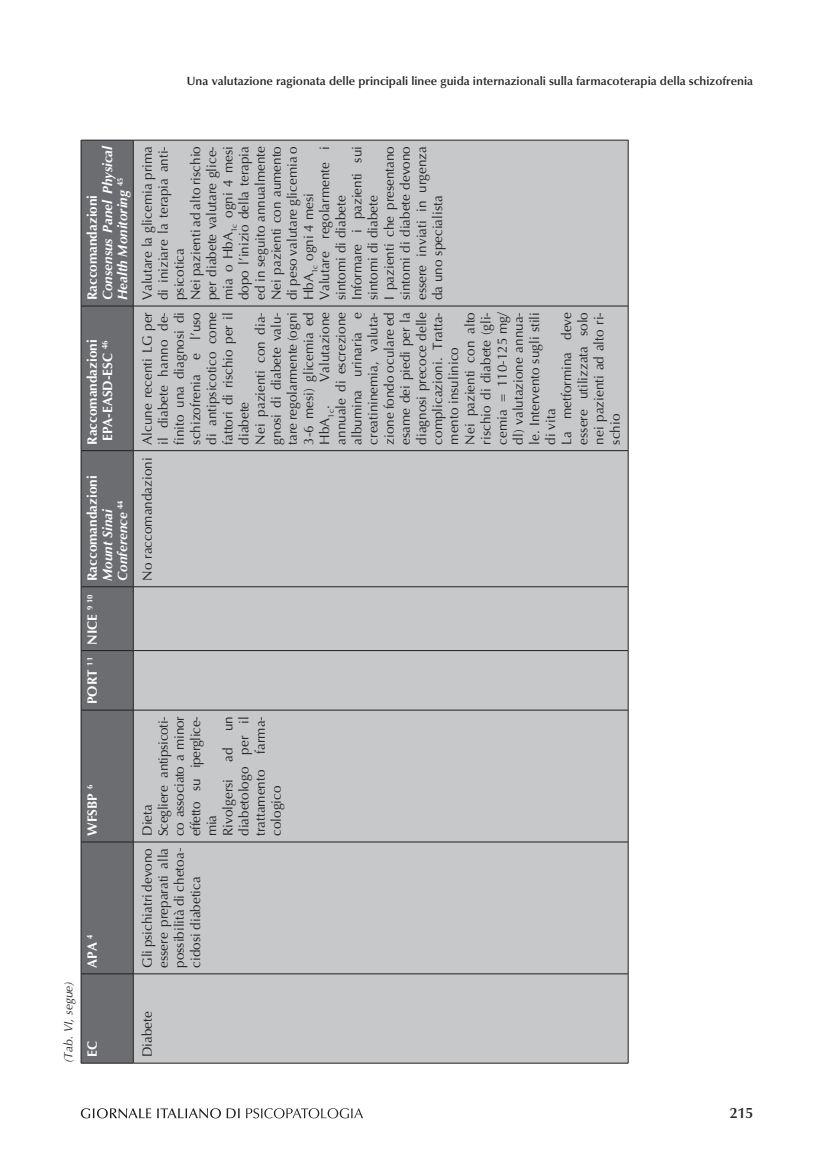
<style>
.page{position:relative;width:834px;height:1174px;background:#fff}
.page>*{position:absolute;margin:0;border:0;box-sizing:border-box;transform-origin:0 0}
.t1{font:600 15px "Optima LT Std";color:#231f20}
.t2{font:13.5px/16.2px "Optima LT Std";color:#231f20}
.t3{font:700 13.5px/15.1px "Optima LT Std";color:#fff}
.t4{font:italic 700 13.5px/15.1px "Optima LT Std";color:#fff}
.t5{font:600 12px "Optima LT Std";color:#231f20}
.t6{font:italic 12px "Optima LT Std";color:#231f20}
.s1{font-style:italic}
</style>
<div class="page">
<svg style="left:81px;top:1108px;width:282px;height:10px"></svg>
<div style="left:82px;top:141px;width:51px;height:922px;background:#6c6d70"></div>
<div style="left:134px;top:141px;width:493px;height:922px;background:#c7c8ca"></div>
<hr style="left:81px;top:973px;width:1px;height:90px;background:#231f20">
<hr style="left:81px;top:1063px;width:52px;height:1px;background:#231f20">
<hr style="left:81px;top:842px;width:1px;height:131px;background:#231f20">
<hr style="left:81px;top:973px;width:52px;height:1px;background:#231f20">
<hr style="left:81px;top:710px;width:1px;height:132px;background:#231f20">
<hr style="left:81px;top:841px;width:52px;height:1px;background:#231f20">
<hr style="left:81px;top:650px;width:1px;height:60px;background:#231f20">
<hr style="left:81px;top:710px;width:52px;height:1px;background:#231f20">
<hr style="left:81px;top:587px;width:1px;height:63px;background:#231f20">
<hr style="left:81px;top:650px;width:52px;height:1px;background:#231f20">
<hr style="left:81px;top:450px;width:1px;height:137px;background:#231f20">
<hr style="left:81px;top:586px;width:52px;height:1px;background:#231f20">
<hr style="left:81px;top:306px;width:1px;height:144px;background:#231f20">
<hr style="left:81px;top:450px;width:52px;height:1px;background:#231f20">
<hr style="left:81px;top:140px;width:1px;height:166px;background:#231f20">
<hr style="left:81px;top:306px;width:52px;height:1px;background:#231f20">
<hr style="left:81px;top:140px;width:52px;height:1px;background:#231f20">
<hr style="left:133px;top:973px;width:1px;height:90px;background:#231f20">
<hr style="left:133px;top:842px;width:1px;height:131px;background:#231f20">
<hr style="left:133px;top:710px;width:1px;height:132px;background:#231f20">
<hr style="left:133px;top:650px;width:1px;height:60px;background:#231f20">
<hr style="left:133px;top:587px;width:1px;height:63px;background:#231f20">
<hr style="left:133px;top:450px;width:1px;height:137px;background:#231f20">
<hr style="left:133px;top:306px;width:1px;height:144px;background:#231f20">
<hr style="left:133px;top:140px;width:1px;height:166px;background:#231f20">
<hr style="left:133px;top:1063px;width:495px;height:1px;background:#231f20">
<hr style="left:133px;top:973px;width:495px;height:1px;background:#231f20">
<hr style="left:133px;top:841px;width:495px;height:1px;background:#231f20">
<hr style="left:133px;top:710px;width:495px;height:1px;background:#231f20">
<hr style="left:133px;top:650px;width:495px;height:1px;background:#231f20">
<hr style="left:133px;top:586px;width:495px;height:1px;background:#231f20">
<hr style="left:133px;top:450px;width:495px;height:1px;background:#231f20">
<hr style="left:133px;top:306px;width:495px;height:1px;background:#231f20">
<hr style="left:133px;top:140px;width:495px;height:1px;background:#231f20">
<hr style="left:627px;top:973px;width:1px;height:90px;background:#231f20">
<hr style="left:627px;top:842px;width:1px;height:131px;background:#231f20">
<hr style="left:627px;top:710px;width:1px;height:132px;background:#231f20">
<hr style="left:627px;top:650px;width:1px;height:60px;background:#231f20">
<hr style="left:627px;top:587px;width:1px;height:63px;background:#231f20">
<hr style="left:627px;top:450px;width:1px;height:137px;background:#231f20">
<hr style="left:627px;top:306px;width:1px;height:144px;background:#231f20">
<hr style="left:627px;top:140px;width:1px;height:166px;background:#231f20">
<p class="t5" style="left:187px;top:74px;width:567px">Una valutazione ragionata delle principali linee guida internazionali sulla farmacoterapia della schizofrenia</p>
<p class="t6" style="left:61px;top:1063px;width:84px;rotate:-90deg">(Tab. VI, segue)</p>
<p class="t4" style="left:100px;top:300px;width:156px;rotate:-90deg">Consensus Panel Physical<br>Health Monitoring <sup>45</sup></p>
<p class="t3" style="left:85px;top:300px;width:107px;rotate:-90deg">Raccomandazioni</p>
<p class="t3" style="left:85px;top:444px;width:107px;rotate:-90deg">Raccomandazioni<br>EPA-EASD-ESC <sup>46</sup></p>
<p class="t3" style="left:85px;top:581px;width:107px;text-indent:-123px;rotate:-90deg">PORT <sup>11</sup> NICE <sup>9</sup> <sup>10</sup> Raccomandazioni<br><span class="s1">Mount Sinai<br>Conference</span> <sup>44</sup></p>
<p class="t3" style="left:85px;top:836px;width:52px;rotate:-90deg">WFSBP <sup>6</sup></p>
<p class="t3" style="left:85px;top:967px;width:35px;rotate:-90deg">APA <sup>4</sup></p>
<p class="t2" style="left:139px;top:300px;width:155px;rotate:-90deg">Valutare la glicemia prima di iniziare la terapia anti&shy;psicotica<br>Nei pazienti ad alto rischio per diabete valutare glice&shy;mia o HbA<sub>1c</sub> ogni 4 mesi dopo l’inizio della terapia ed in seguito annualmente<br>Nei pazienti con aumento di peso valutare glicemia o<br>HbA<sub>1c</sub> ogni 4 mesi<br>Valutare regolarmente i sintomi di diabete<br>Informare i pazienti sui sintomi di diabete<br>I pazienti che presentano sintomi di diabete devono essere inviati in urgenza da uno specialista</p>
<p class="t2" style="left:317px;top:444px;width:135px;text-indent:63px;rotate:-90deg">Valutazione annuale di escrezione albumina urinaria e creatininemia, valuta&shy;zione fondo oculare ed esame dei piedi per la diagnosi precoce delle complicazioni. Tratta&shy;mento insulinico<br>Nei pazienti con alto rischio di diabete (gli&shy;cemia = 110-125 mg/ dl) valutazione annua&shy;le. Intervento sugli stili di vita<br>La metformina deve essere utilizzata solo nei pazienti ad alto ri&shy;schio</p>
<p class="t2" style="left:139px;top:444px;width:134px;text-indent:-136px;rotate:-90deg">No raccomandazioni Alcune recenti LG per il diabete hanno de&shy;finito una diagnosi di schizofrenia e l’uso di antipsicotico come fattori di rischio per il diabete<br>Nei pazienti con dia&shy;gnosi di diabete valu&shy;tare regolarmente (ogni<br>3-6 mesi) glicemia ed<br>HbA<sub>1c</sub>.</p>
<p class="t2" style="left:139px;top:836px;width:121px;rotate:-90deg">Dieta<br>Scegliere antipsicoti&shy;co associato a minor effetto su iperglice&shy;mia<br>Rivolgersi ad un diabetologo per il trattamento farma&shy;cologico</p>
<p class="t2" style="left:139px;top:967px;width:121px;text-align:justify;rotate:-90deg">Gli psichiatri devono essere preparati alla possibilità di chetoa&shy;cidosi diabetica</p>
<p class="t3" style="left:85px;top:1057px;width:17px;rotate:-90deg">EC</p>
<p class="t2" style="left:139px;top:1057px;width:47px;rotate:-90deg">Diabete</p>
<p class="t1" style="left:729px;top:1104px;width:25px">215</p>
</div>
